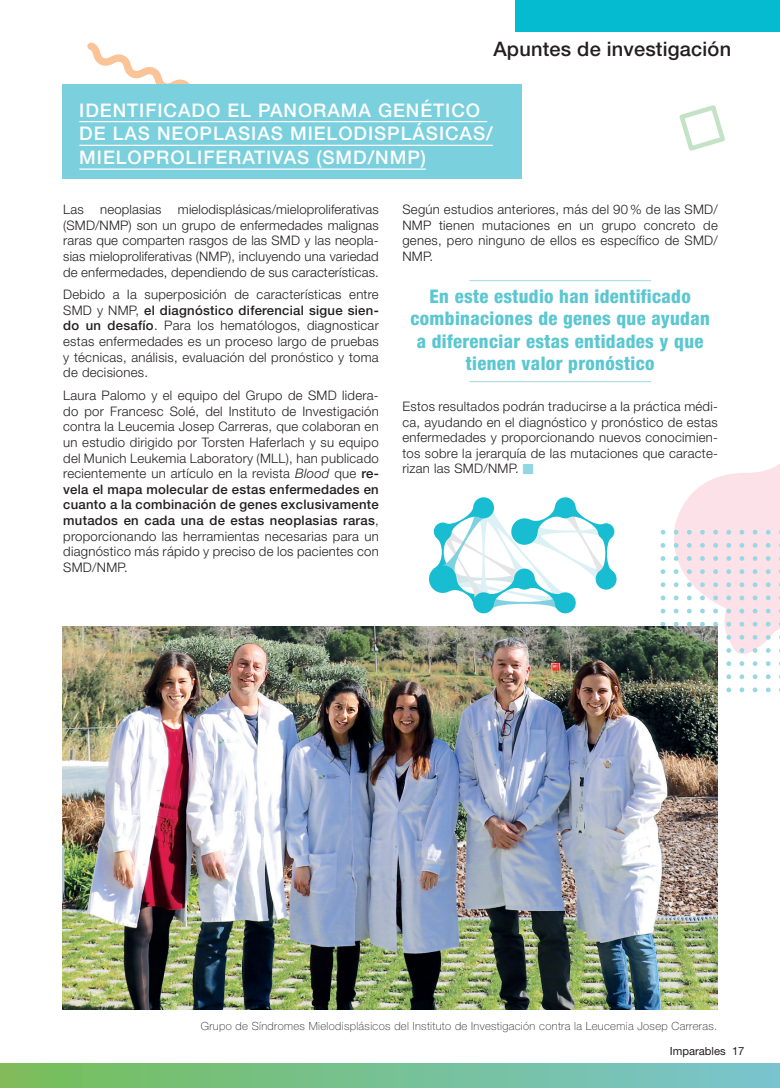
<style>
.page{position:relative;width:780px;height:1088px;background:#fff}
.page>*{position:absolute;margin:0;border:0;box-sizing:border-box;transform-origin:0 0}
.t1{font:500 20px "Helvetica Neue LT Std";letter-spacing:.01em;color:#231f20}
.t2{font:800 condensed 18.75px/22.5px "Helvetica Neue LT Std";letter-spacing:.02em;color:#5bc7d1;text-align:center}
.t3{font:500 18.75px/23.8px "Helvetica Neue LT Std";letter-spacing:.05em;color:#fff}
.t4{font:300 13.12px/15.6px "Helvetica Neue LT Std";letter-spacing:.02em;color:#231f20;text-align:justify}
.t5{font:100 11.25px "Helvetica Neue LT Std";letter-spacing:.03em;color:#231f20}
.t6{font:11.25px "Helvetica Neue LT Std";color:#231f20}
.s1{font-weight:500}
.s2{font-style:italic}
</style>
<div class="page">
<svg style="left:87px;top:42px;width:103px;height:42px"></svg>
<svg style="left:674px;top:463px;width:106px;height:67px;fill:#fce2e8"></svg>
<svg style="left:660px;top:530px;width:120px;height:162px"></svg>
<svg style="left:679px;top:105px;width:46px;height:46px"></svg>
<div style="left:0;top:1063px;width:780px;height:25px;background:linear-gradient(to right,#77be58,#78c4d0)"></div>
<img style="left:63px;top:626px;width:654px;height:383px">
<div style="left:63px;top:84px;width:459px;height:95px;background:#7bd0de"></div>
<hr style="left:79px;top:121px;width:408px;height:1px;background:#fff">
<hr style="left:79px;top:145px;width:413px;height:1px;background:#fff">
<hr style="left:79px;top:168px;width:347px;height:2px;background:#fff">
<hr style="left:469px;top:280px;width:182px;height:1px;background:#b2e0e6">
<hr style="left:469px;top:381px;width:182px;height:1px;background:#b2e0e6">
<div style="left:595px;top:568px;width:21px;height:21px;background:#18bdd2;border-radius:50%"></div>
<div style="left:555px;top:497px;width:20px;height:21px;background:#18bdd2;border-radius:50%"></div>
<div style="left:598px;top:523px;width:16px;height:17px;background:#18bdd2;border-radius:50%"></div>
<svg style="left:435px;top:507px;width:176px;height:102px"></svg>
<div style="left:555px;top:592px;width:20px;height:21px;background:#18bdd2;border-radius:50%"></div>
<div style="left:429px;top:565px;width:27px;height:28px;background:#18bdd2;border-radius:50%"></div>
<div style="left:473px;top:497px;width:21px;height:21px;background:#18bdd2;border-radius:50%"></div>
<div style="left:434px;top:522px;width:17px;height:19px;background:#18bdd2;border-radius:50%"></div>
<div style="left:473px;top:592px;width:21px;height:21px;background:#18bdd2;border-radius:50%"></div>
<div style="left:515px;top:0;width:265px;height:31px;background:#05bbcf"></div>
<h1 class="t1" style="left:493px;top:37px;width:239px">Apuntes de investigación</h1>
<h2 class="t3" style="left:79px;top:98px;width:415px">IDENTIFICADO EL PANORAMA GENÉTICO<br>DE LAS NEOPLASIAS MIELODISPLÁSICAS/<br>MIELOPROLIFERATIVAS (SMD/NMP)</h2>
<p class="t4" style="left:63px;top:201px;width:317px;text-indent:115px">mielodisplásicas/mieloproliferativas (SMD/NMP) son un grupo de enfermedades malignas raras que comparten rasgos de las SMD y las neopla&shy;sias mieloproliferativas (NMP), incluyendo una variedad de enfermedades, dependiendo de sus características.</p>
<p class="t4" style="left:63px;top:286px;width:317px">Debido a la superposición de características entre SMD y NMP, <span class="s1">el diagnóstico diferencial sigue sien&shy;do un desafío</span>. Para los hematólogos, diagnosticar estas enfermedades es un proceso largo de pruebas y técnicas, análisis, evaluación del pronóstico y toma de decisiones.</p>
<p class="t4" style="left:63px;top:387px;width:317px">Laura Palomo y el equipo del Grupo de SMD lidera&shy;do por Francesc Solé, del Instituto de Investigación contra la Leucemia Josep Carreras, que colaboran en un estudio dirigido por Torsten Haferlach y su equipo del Munich Leukemia Laboratory (MLL), han publicado recientemente un artículo en la revista <span class="s2">Blood</span> que <span class="s1">re&shy;vela el mapa molecular de estas enfermedades en cuanto a la combinación de genes exclusivamente mutados en cada una de estas neoplasias raras</span>, proporcionando las herramientas necesarias para un diagnóstico más rápido y preciso de los pacientes con SMD/NMP.</p>
<p class="t4" style="left:63px;top:201px;width:22px">Las</p>
<p class="t4" style="left:100px;top:201px;width:62px">neoplasias</p>
<p class="t4" style="left:402px;top:201px;width:317px">Según estudios anteriores, más del 90 % de las SMD/ NMP tienen mutaciones en un grupo concreto de genes, pero ninguno de ellos es específico de SMD/ NMP.</p>
<h2 class="t2" style="left:410px;top:285px;width:301px">En este estudio han identificado combinaciones de genes que ayudan a diferenciar estas entidades y que tienen valor pronóstico</h2>
<p class="t4" style="left:402px;top:398px;width:317px">Estos resultados podrán traducirse a la práctica médi&shy;ca, ayudando en el diagnóstico y pronóstico de estas enfermedades y proporcionando nuevos conocimien&shy;tos sobre la jerarquía de las mutaciones que caracte&shy;rizan las SMD/NMP.</p>
<p class="t5" style="left:201px;top:1019px;width:518px">Grupo de Síndromes Mielodisplásicos del Instituto de Investigación contra la Leucemia Josep Carreras.</p>
<p class="t6" style="left:669px;top:1044px;width:76px">Imparables 17</p>
</div>
